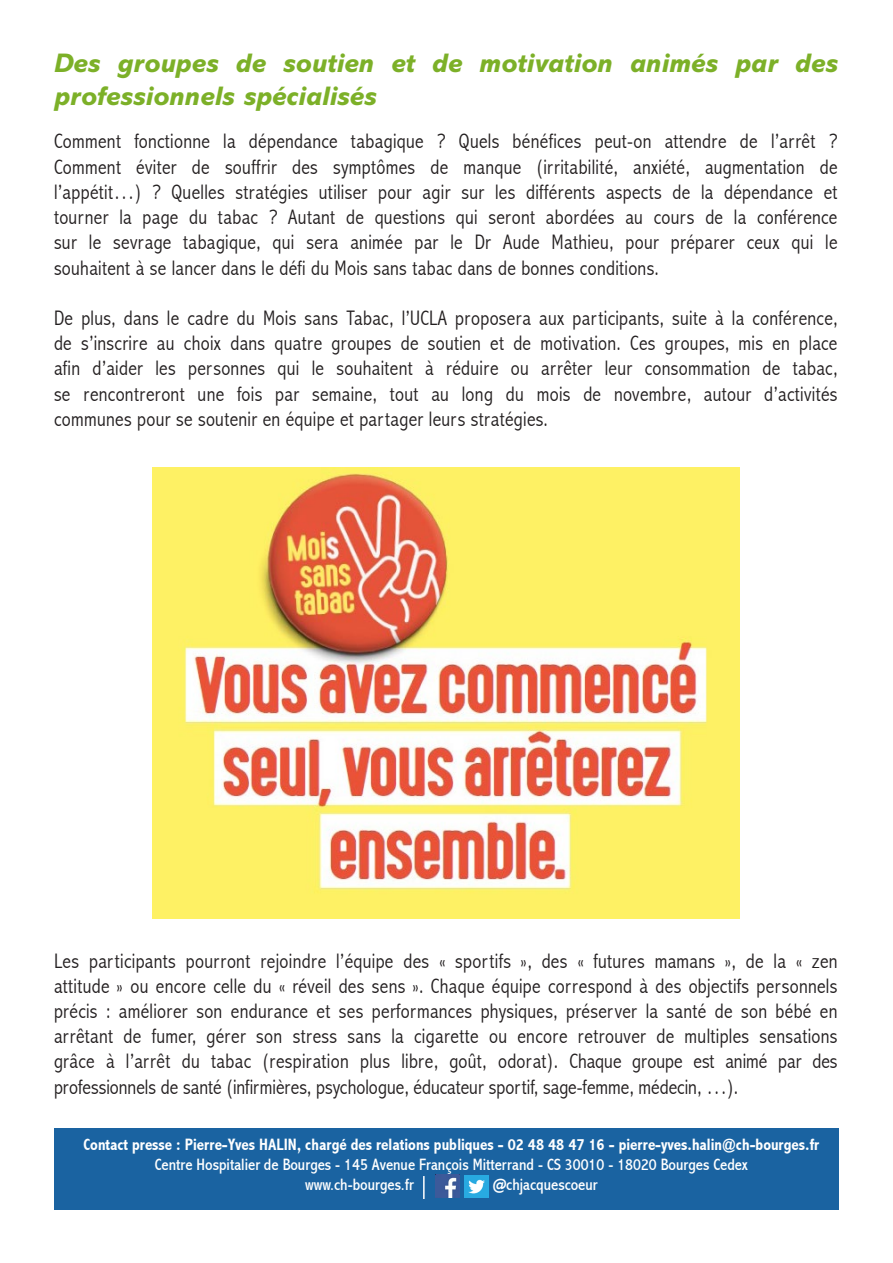
<style>
.page{position:relative;width:893px;height:1263px;background:#fff}
.page>*{position:absolute;margin:0;border:0;box-sizing:border-box;transform-origin:0 0}
.t1{font:italic 800 27px/32.4px "Abadi MT Std";color:#7cb028}
.t2{font:300 condensed 21px/25.2px "Abadi";letter-spacing:.015em;color:#231f20;text-align:justify}
.t3{font:condensed 16.5px "Abadi";color:#fff}
.t4{font:700 condensed 16.5px "Abadi";color:#fff}
</style>
<div class="page">
<div style="left:55px;top:1128px;width:784px;height:81px;background:#1a63a1"></div>
<img style="left:464px;top:1175px;width:25px;height:23px">
<img style="left:436px;top:1175px;width:24px;height:23px">
<hr style="left:423px;top:1176px;width:2px;height:23px;background:#fff">
<img style="left:152px;top:467px;width:587px;height:451px">
<p class="t1" style="left:54px;top:47px;width:785px">Des groupes de soutien et de motivation animés par des professionnels spécialisés</p>
<p class="t2" style="left:54px;top:129px;width:785px">Comment fonctionne la dépendance tabagique ? Quels bénéfices peut-on attendre de l’arrêt ?<br>Comment éviter de souffrir des symptômes de manque (irritabilité, anxiété, augmentation de l’appétit…) ? Quelles stratégies utiliser pour agir sur les différents aspects de la dépendance et tourner la page du tabac ? Autant de questions qui seront abordées au cours de la conférence sur le sevrage tabagique, qui sera animée par le Dr Aude Mathieu, pour préparer ceux qui le souhaitent à se lancer dans le défi du Mois sans tabac dans de bonnes conditions.</p>
<p class="t2" style="left:54px;top:305px;width:785px">De plus, dans le cadre du Mois sans Tabac, l’UCLA proposera aux participants, suite à la conférence, de s’inscrire au choix dans quatre groupes de soutien et de motivation. Ces groupes, mis en place afin d’aider les personnes qui le souhaitent à réduire ou arrêter leur consommation de tabac, se rencontreront une fois par semaine, tout au long du mois de novembre, autour d’activités communes pour se soutenir en équipe et partager leurs stratégies.</p>
<p class="t2" style="left:54px;top:948px;width:785px">Les participants pourront rejoindre l’équipe des « sportifs », des « futures mamans », de la « zen attitude » ou encore celle du « réveil des sens ». Chaque équipe correspond à des objectifs personnels précis : améliorer son endurance et ses performances physiques, préserver la santé de son bébé en arrêtant de fumer, gérer son stress sans la cigarette ou encore retrouver de multiples sensations grâce à l’arrêt du tabac (respiration plus libre, goût, odorat). Chaque groupe est animé par des professionnels de santé (infirmières, psychologue, éducateur sportif, sage-femme, médecin, …).</p>
<p class="t4" style="left:84px;top:1135px;width:737px">Contact presse : Pierre-Yves HALIN, chargé des relations publiques - 02 48 48 47 16 - pierre-yves.halin@ch-bourges.fr</p>
<p class="t3" style="left:155px;top:1155px;width:595px">Centre Hospitalier de Bourges - 145 Avenue François Mitterrand - CS 30010 - 18020 Bourges Cedex</p>
<p class="t3" style="left:305px;top:1174px;width:110px">www.ch-bourges.fr</p>
<p class="t3" style="left:493px;top:1174px;width:106px">@chjacquescoeur</p>
</div>
